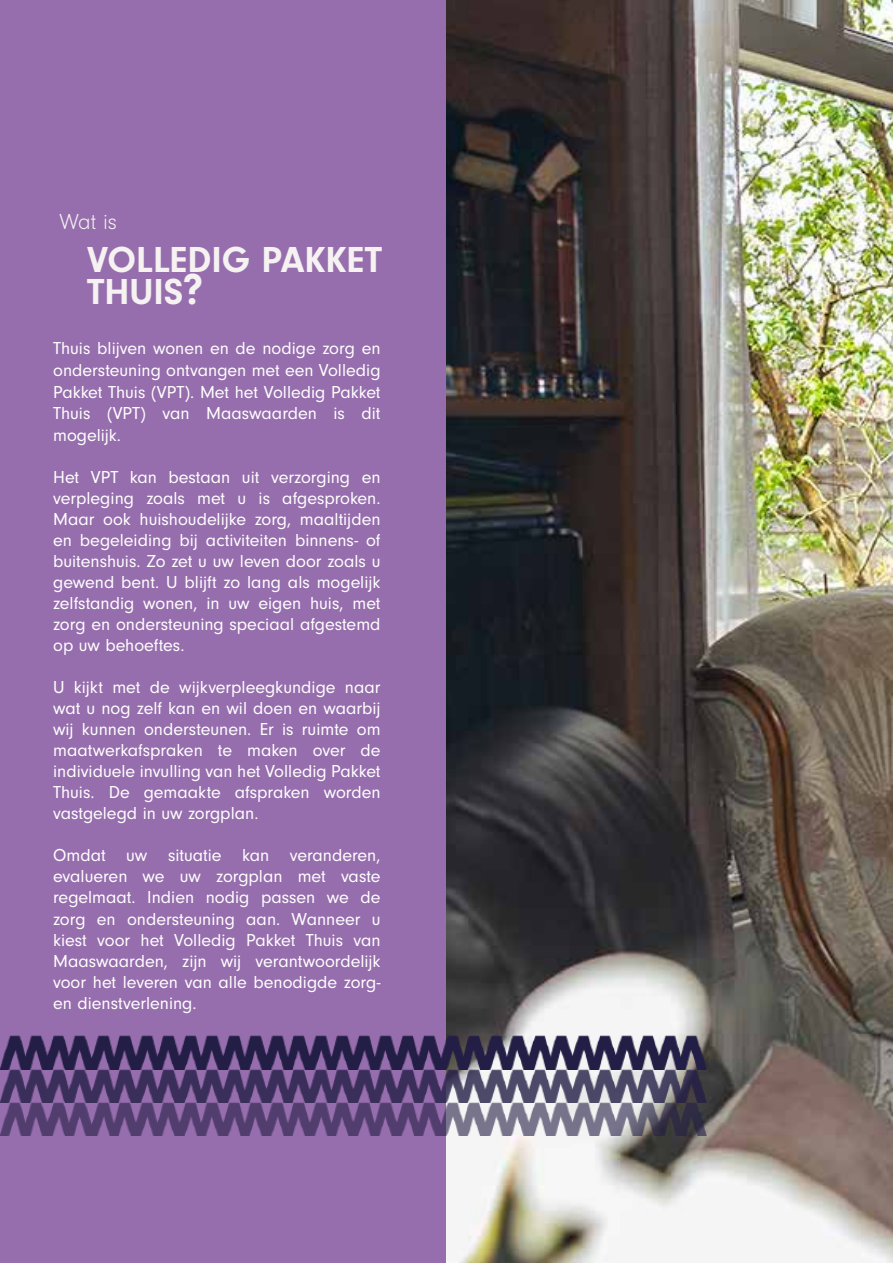
<style>
.page{position:relative;width:893px;height:1263px;background:#fff}
.page>*{position:absolute;margin:0;border:0;box-sizing:border-box;transform-origin:0 0}
.t1{font:700 37.5px/31.5px "Neuzeit Gro";color:#f5f2f1}
.t2{font:300 22.5px "Neuzeit Gro";color:#f5f2f1}
.t3{font:18px/21px "Neuzeit Gro";color:#fff;text-align:justify}
.s1{font-size:45px}
</style>
<div class="page">
<div style="left:0;top:0;width:446px;height:1263px;background:#966ead"></div>
<img style="left:446px;top:0;width:447px;height:1263px">
<img style="left:0;top:1036px;width:707px;height:100px">
<p class="t2" style="left:60px;top:209px;width:59px">Wat is</p>
<h1 class="t1" style="left:87px;top:245px;width:296px">VOLLEDIG PAKKET<br>THUIS<span class="s1">?</span></h1>
<p class="t3" style="left:53px;top:338px;width:329px;line-height:21.6px">Thuis blijven wonen en de nodige zorg en ondersteuning ontvangen met een Volledig Pakket Thuis (VPT). Met het Volledig Pakket Thuis (VPT) van Maaswaarden is dit mogelijk.</p>
<p class="t3" style="left:53px;top:467px;width:329px">Het VPT kan bestaan uit verzorging en verpleging zoals met u is afgesproken.<br>Maar ook huishoudelijke zorg, maaltijden en begeleiding bij activiteiten binnens- of buitenshuis. Zo zet u uw leven door zoals u gewend bent. U blijft zo lang als mogelijk zelfstandig wonen, in uw eigen huis, met zorg en ondersteuning speciaal afgestemd op uw behoeftes.</p>
<p class="t3" style="left:53px;top:677px;width:329px">U kijkt met de wijkverpleegkundige naar wat u nog zelf kan en wil doen en waarbij wij kunnen ondersteunen. Er is ruimte om maatwerkafspraken te maken over de individuele invulling van het Volledig Pakket Thuis. De gemaakte afspraken worden vastgelegd in uw zorgplan.</p>
<p class="t3" style="left:53px;top:845px;width:329px">Omdat uw situatie kan veranderen, evalueren we uw zorgplan met vaste regelmaat. Indien nodig passen we de zorg en ondersteuning aan. Wanneer u kiest voor het Volledig Pakket Thuis van Maaswaarden, zijn wij verantwoordelijk voor het leveren van alle benodigde zorg&shy;en dienstverlening.</p>
</div>
